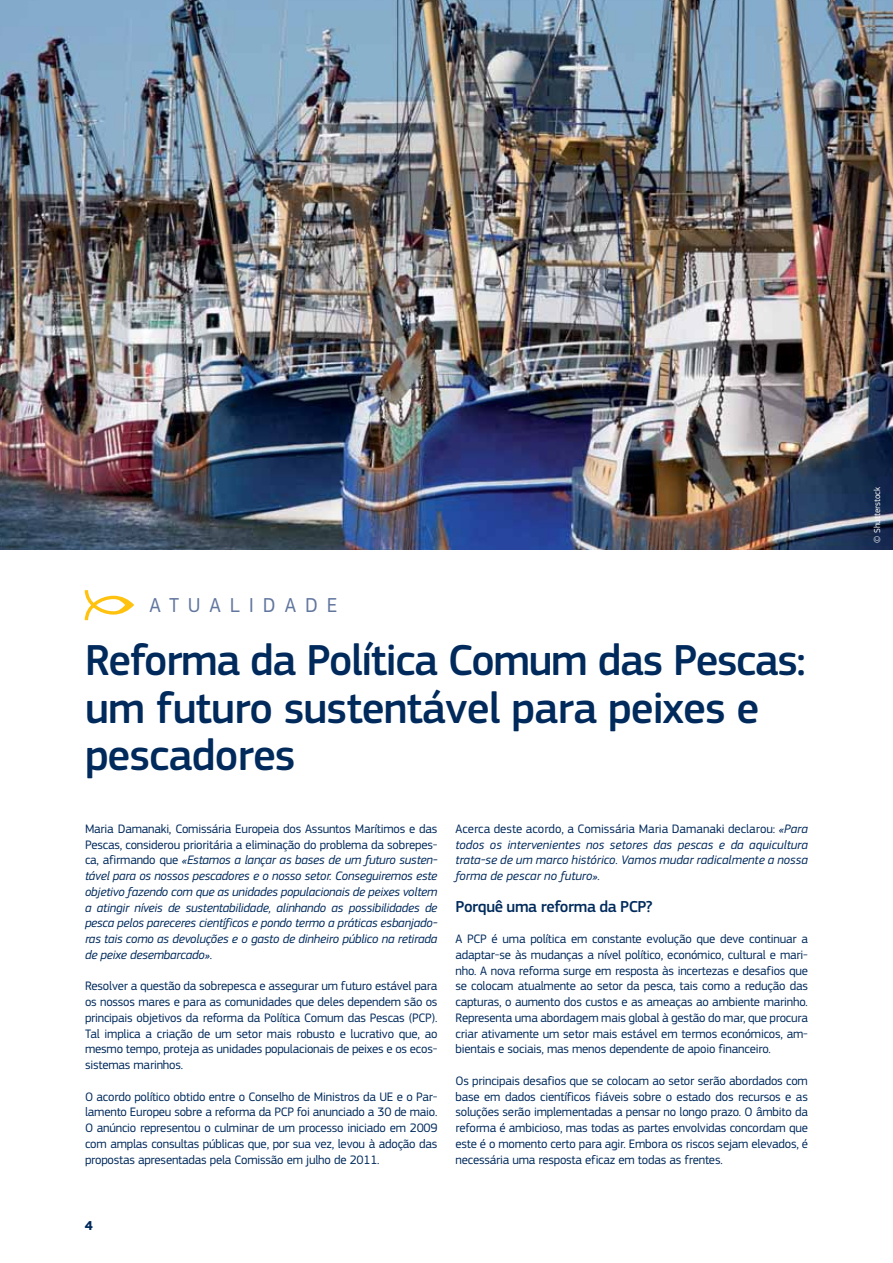
<style>
.page{position:relative;width:893px;height:1263px;background:#fff}
.page>*{position:absolute;margin:0;border:0;box-sizing:border-box;transform-origin:0 0}
.t1{font:500 45px/47.2px "EC Square Sans Pro";letter-spacing:-.02em;color:#002a5c}
.t2{font:21px "EC Square Sans Pro";letter-spacing:.42em;color:#61769f}
.t3{font:500 16.5px "EC Square Sans Pro";letter-spacing:-.02em;color:#002a5c}
.t4{font:700 13.5px "EC Square Sans Pro";color:#002a5c}
.t5{font:12.75px/15.8px "EC Square Sans Pro";letter-spacing:-.015em;color:#002a5c;text-align:justify}
.t6{font:italic 12.75px/15.8px "EC Square Sans Pro";letter-spacing:-.015em;color:#002a5c;text-align:justify}
.t7{font:9px "EC Square Sans Pro";color:#fff}
.s1{font-style:normal}
</style>
<div class="page">
<img style="left:0;top:0;width:893px;height:549px">
<svg style="left:85px;top:590px;width:49px;height:30px"></svg>
<h2 class="t2" style="left:150px;top:597px;width:189px">ATUALIDADE</h2>
<h1 class="t1" style="left:85px;top:641px;width:722px">Reforma da Política Comum das Pescas: um futuro sustentável para peixes e pescadores</h1>
<p class="t6" style="left:85px;top:822px;width:354px"><span class="s1">Maria Damanaki, Comissária Europeia dos Assuntos Marítimos e das Pescas, considerou prioritária a eliminação do problema da sobrepes&shy;ca, afirmando que</span> «Estamos a lançar as bases de um futuro susten&shy;tável para os nossos pescadores e o nosso setor. Conseguiremos este objetivo fazendo com que as unidades populacionais de peixes voltem a atingir níveis de sustentabilidade, alinhando as possibilidades de pesca pelos pareceres científicos e pondo termo a práticas esbanjado&shy;ras tais como as devoluções e o gasto de dinheiro público na retirada de peixe desembarcado»<span class="s1">.</span></p>
<p class="t5" style="left:85px;top:979px;width:354px">Resolver a questão da sobrepesca e assegurar um futuro estável para os nossos mares e para as comunidades que deles dependem são os principais objetivos da reforma da Política Comum das Pescas (PCP).<br>Tal implica a criação de um setor mais robusto e lucrativo que, ao mesmo tempo, proteja as unidades populacionais de peixes e os ecos&shy;sistemas marinhos.</p>
<p class="t5" style="left:85px;top:1090px;width:354px">O acordo político obtido entre o Conselho de Ministros da UE e o Par&shy;lamento Europeu sobre a reforma da PCP foi anunciado a 30 de maio.<br>O anúncio representou o culminar de um processo iniciado em 2009 com amplas consultas públicas que, por sua vez, levou à adoção das propostas apresentadas pela Comissão em julho de 2011.</p>
<p class="t6" style="left:455px;top:822px;width:354px"><span class="s1">Acerca deste acordo, a Comissária Maria Damanaki declarou:</span> «Para todos os intervenientes nos setores das pescas e da aquicultura trata-se de um marco histórico. Vamos mudar radicalmente a nossa forma de pescar no futuro».</p>
<p class="t3" style="left:455px;top:900px;width:199px">Porquê uma reforma da PCP?</p>
<p class="t5" style="left:455px;top:932px;width:354px">A PCP é uma política em constante evolução que deve continuar a adaptar-se às mudanças a nível político, económico, cultural e mari&shy;nho. A nova reforma surge em resposta às incertezas e desafios que se colocam atualmente ao setor da pesca, tais como a redução das capturas, o aumento dos custos e as ameaças ao ambiente marinho.<br>Representa uma abordagem mais global à gestão do mar, que procura criar ativamente um setor mais estável em termos económicos, am&shy;bientais e sociais, mas menos dependente de apoio financeiro.</p>
<p class="t5" style="left:455px;top:1074px;width:354px">Os principais desafios que se colocam ao setor serão abordados com base em dados científicos fiáveis sobre o estado dos recursos e as soluções serão implementadas a pensar no longo prazo. O âmbito da reforma é ambicioso, mas todas as partes envolvidas concordam que este é o momento certo para agir. Embora os riscos sejam elevados, é necessária uma resposta eficaz em todas as frentes.</p>
<p class="t4" style="left:85px;top:1220px;width:10px">4</p>
<p class="t7" style="left:874px;top:543px;width:57px;rotate:-90deg">© Shutterstock</p>
</div>
